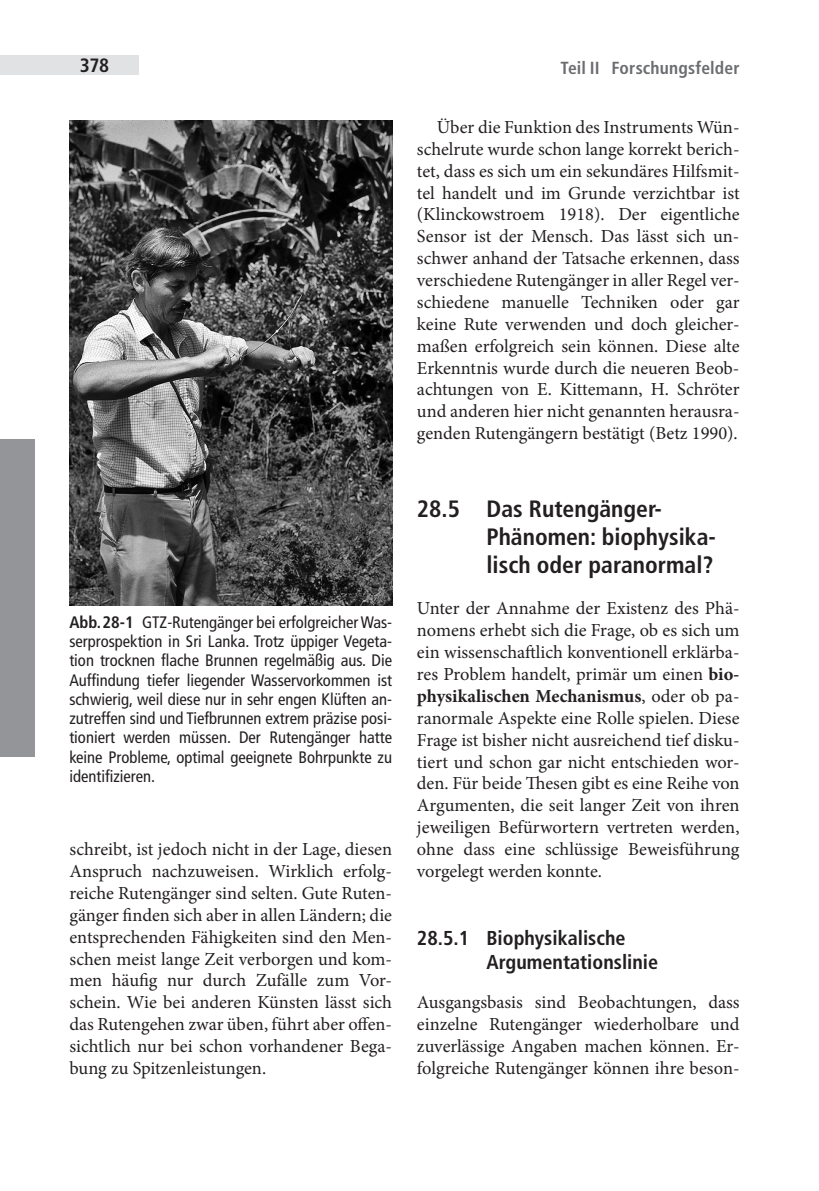
<style>
.page{position:relative;width:819px;height:1191px;background:#fff}
.page>*{position:absolute;margin:0;border:0;box-sizing:border-box;transform-origin:0 0}
.t1{font:700 condensed 23.62px/28px "Frutiger LT Pro";color:#231f20}
.t2{font:700 condensed 20.12px/23.6px "Frutiger LT Pro";color:#231f20}
.t3{font:700 condensed 19.25px "Frutiger LT Pro";color:#231f20}
.t4{font:18.38px/21.9px "Minion Pro";color:#231f20;text-align:justify}
.t5{font:700 condensed 17.5px "Frutiger LT Pro";letter-spacing:.01em;color:#6c6d70}
.t6{font:condensed 16.62px/19.2px "Frutiger LT Pro";color:#231f20;text-align:justify}
.s1{font-weight:700}
</style>
<div class="page">
<div style="left:0;top:55px;width:139px;height:19px;background:#e1e2e4"></div>
<div style="left:0;top:439px;width:35px;height:318px;background:#939598"></div>
<img style="left:69px;top:121px;width:323px;height:484px">
<p class="t3" style="left:80px;top:54px;width:31px">378</p>
<p class="t5" style="left:560px;top:58px;width:180px">Teil II Forschungsfelder</p>
<p class="t6" style="left:69px;top:612px;width:324px"><span class="s1">Abb.28-1</span> GTZ-Rutengänger bei erfolgreicher Was&shy;serprospektion in Sri Lanka. Trotz üppiger Vegeta&shy;tion trocknen flache Brunnen regelmäßig aus. Die Auffindung tiefer liegender Wasservorkommen ist schwierig, weil diese nur in sehr engen Klüften an&shy;zutreffen sind und Tiefbrunnen extrem präzise posi&shy;tioniert werden müssen. Der Rutengänger hatte keine Probleme, optimal geeignete Bohrpunkte zu identifizieren.</p>
<p class="t4" style="left:69px;top:838px;width:324px">schreibt, ist jedoch nicht in der Lage, diesen Anspruch nachzuweisen. Wirklich erfolg&shy;reiche Rutengänger sind selten. Gute Ruten&shy;gänger finden sich aber in allen Ländern; die entsprechenden Fähigkeiten sind den Men&shy;schen meist lange Zeit verborgen und kom&shy;men häufig nur durch Zufälle zum Vor&shy;schein. Wie bei anderen Künsten lässt sich das Rutengehen zwar üben, führt aber offen&shy;sichtlich nur bei schon vorhandener Bega&shy;bung zu Spitzenleistungen.</p>
<p class="t4" style="left:417px;top:116px;width:324px;text-indent:20px">Über die Funktion des Instruments Wün&shy;schelrute wurde schon lange korrekt berich&shy;tet, dass es sich um ein sekundäres Hilfsmit&shy;tel handelt und im Grunde verzichtbar ist (Klinckowstroem 1918). Der eigentliche Sensor ist der Mensch. Das lässt sich un&shy;schwer anhand der Tatsache erkennen, dass verschiedene Rutengänger in aller Regel ver&shy;schiedene manuelle Techniken oder gar keine Rute verwenden und doch gleicher&shy;maßen erfolgreich sein können. Diese alte Erkenntnis wurde durch die neueren Beob&shy;achtungen von E. Kittemann, H. Schröter und anderen hier nicht genannten herausra&shy;genden Rutengängern bestätigt (Betz 1990).</p>
<p class="t1" style="left:486px;top:495px;width:231px;text-indent:-69px">28.5 Das Rutengänger-<br>Phänomen: biophysika&shy;lisch oder paranormal?</p>
<p class="t4" style="left:417px;top:597px;width:324px">Unter der Annahme der Existenz des Phä&shy;nomens erhebt sich die Frage, ob es sich um ein wissenschaftlich konventionell erklärba&shy;res Problem handelt, primär um einen <span class="s1">bio&shy;physikalischen Mechanismus</span>, oder ob pa&shy;ranormale Aspekte eine Rolle spielen. Diese Frage ist bisher nicht ausreichend tief disku&shy;tiert und schon gar nicht entschieden wor&shy;den. Für beide Thesen gibt es eine Reihe von Argumenten, die seit langer Zeit von ihren jeweiligen Befürwortern vertreten werden, ohne dass eine schlüssige Beweisführung vorgelegt werden konnte.</p>
<p class="t2" style="left:486px;top:926px;width:173px;text-indent:-69px">28.5.1 Biophysikalische<br>Argumentationslinie</p>
<p class="t4" style="left:417px;top:991px;width:324px">Ausgangsbasis sind Beobachtungen, dass einzelne Rutengänger wiederholbare und zuverlässige Angaben machen können. Er&shy;folgreiche Rutengänger können ihre beson-</p>
</div>
